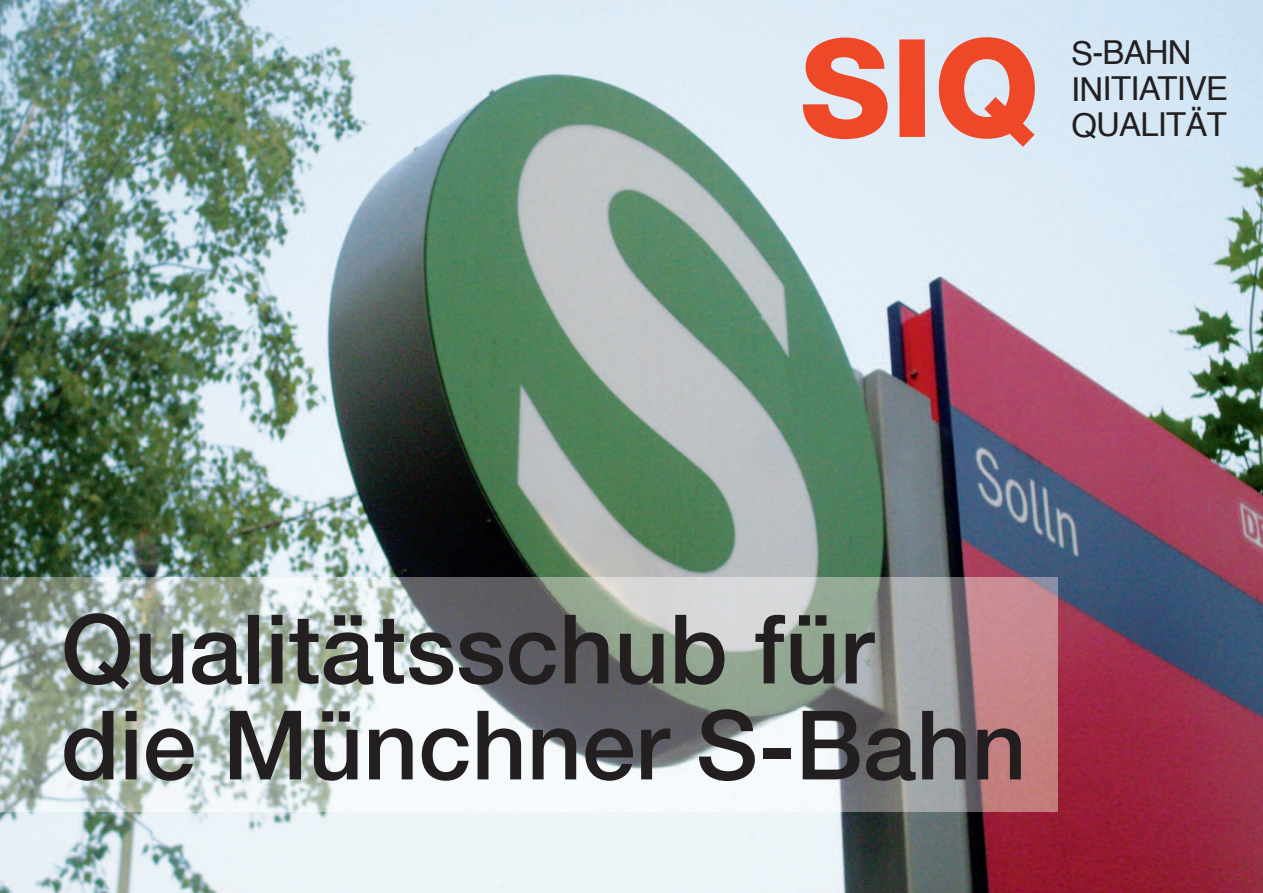
<style>
.page{position:relative;width:1263px;height:893px;background:#fff}
.page>*{position:absolute;margin:0;border:0;box-sizing:border-box;transform-origin:0 0}
.t1{font:800 136.5px "Helvetica Neue LTW1 G";color:#ef4829}
.t2{font:500 96px/96px "Helvetica Neue LTW1 G";color:#231f20}
.t3{font:33px/36px "Helvetica";letter-spacing:-.025em;color:#231f20}
</style>
<div class="page">
<img style="left:0;top:0;width:1263px;height:893px">
<img style="left:0;top:578px;width:1057px;height:234px">
<h1 class="t1" style="left:800px;top:39px;width:242px">SIQ</h1>
<p class="t3" style="left:1071px;top:37px;width:159px">S-BAHN<br>INITIATIVE<br>QUALITÄT</p>
<p class="t2" style="left:61px;top:610px;width:967px">Qualitätsschub für die Münchner S-Bahn</p>
</div>
